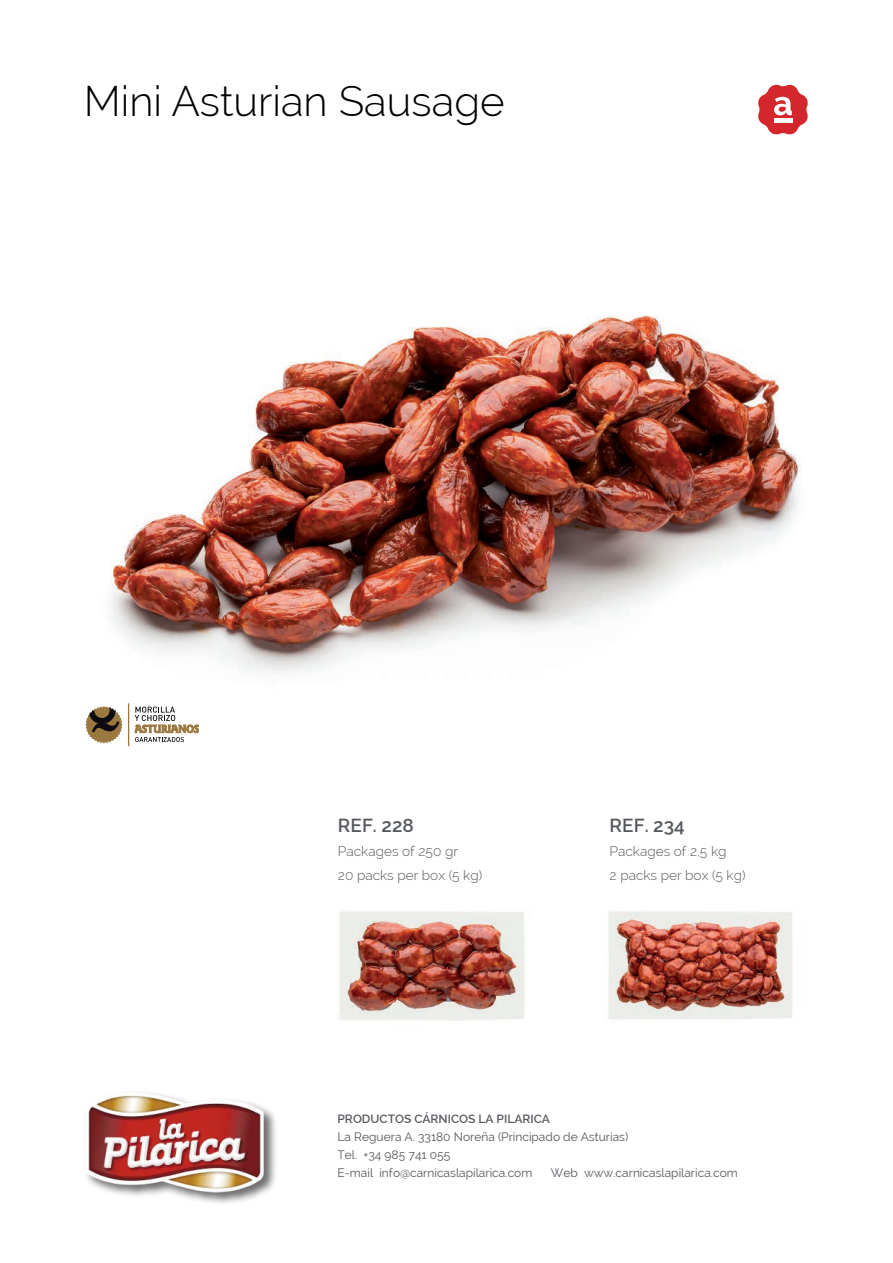
<style>
.page{position:relative;width:893px;height:1263px;background:#fff}
.page>*{position:absolute;margin:0;border:0;box-sizing:border-box;transform-origin:0 0}
.t1{font:300 42px "Raleway";color:#000}
.t2{font:600 18.9px "Raleway";color:#54585d}
.t3{font:300 13.65px/23.5px "Raleway";color:#54585d}
.t4{font:12px/18px "Raleway";color:#54585d}
.t5{font:600 12px "Raleway";color:#54585d}
</style>
<div class="page">
<img style="left:103px;top:315px;width:699px;height:432px">
<svg style="left:85px;top:706px;width:37px;height:37px"></svg>
<hr style="left:128px;top:703px;width:1px;height:43px;background:#9a7840">
<svg style="left:135px;top:706px;width:64px;height:36px"></svg>
<img style="left:608px;top:911px;width:185px;height:109px">
<img style="left:339px;top:911px;width:186px;height:110px">
<svg style="left:758px;top:85px;width:50px;height:50px"></svg>
<div style="left:774px;top:118px;width:18px;height:5px;background:#fff"></div>
<img style="left:84px;top:1091px;width:192px;height:105px">
<h1 class="t1" style="left:84px;top:76px;width:422px">Mini Asturian Sausage</h1>
<h2 class="t2" style="left:338px;top:815px;width:78px">REF. 228</h2>
<p class="t3" style="left:338px;top:839px;width:146px">Packages of 250 gr<br>20 packs per box (5 kg)</p>
<h2 class="t2" style="left:610px;top:815px;width:77px">REF. 234</h2>
<p class="t3" style="left:610px;top:839px;width:137px">Packages of 2,5 kg<br>2 packs per box (5 kg)</p>
<p class="t5" style="left:338px;top:1112px;width:214px">PRODUCTOS CÁRNICOS LA PILARICA</p>
<p class="t4" style="left:338px;top:1128px;width:292px">La Reguera A. 33180 Noreña (Principado de Asturias)<br>Tel. +34 985 741 055<br>E-mail info@carnicaslapilarica.com</p>
<p class="t4" style="left:551px;top:1164px;width:189px">Web www.carnicaslapilarica.com</p>
</div>
